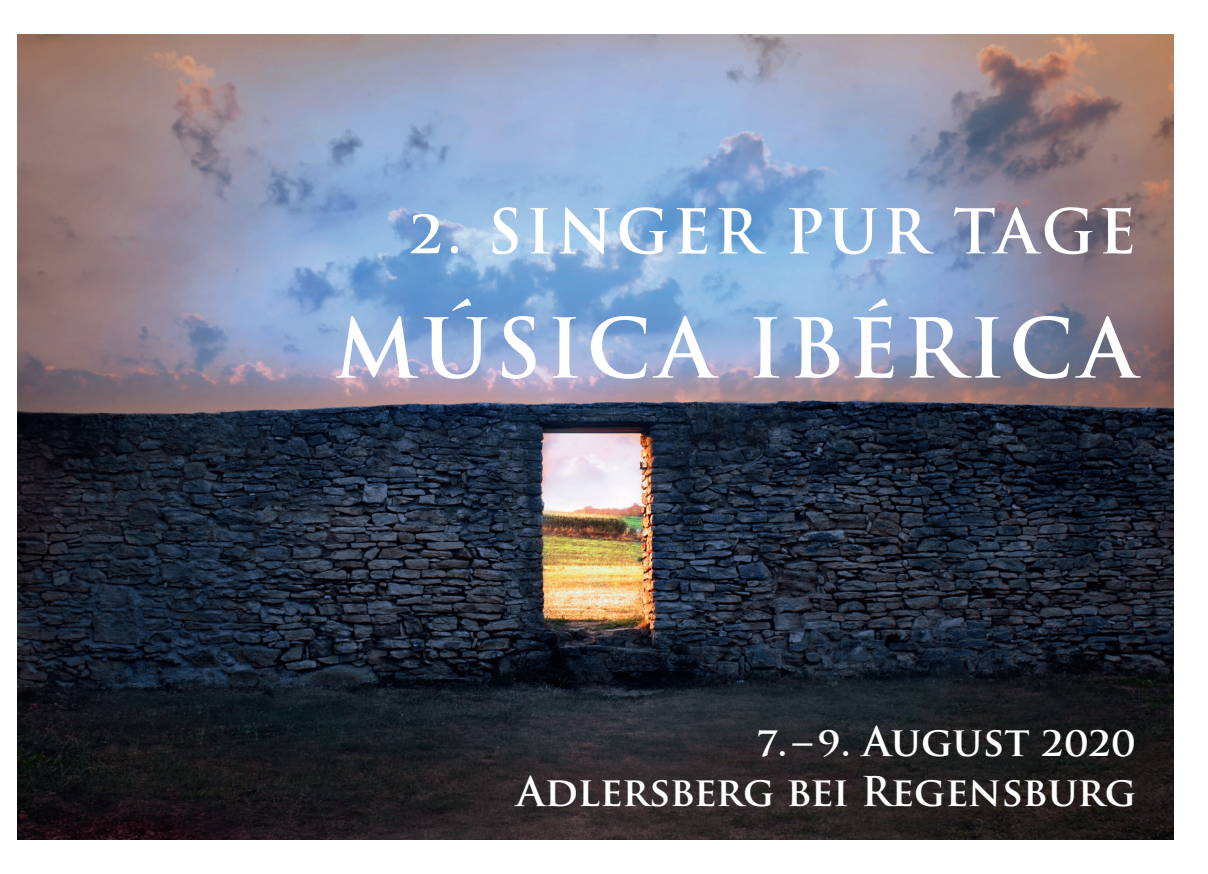
<style>
.page{position:relative;width:1208px;height:874px;background:#fff}
.page>*{position:absolute;margin:0;border:0;box-sizing:border-box;transform-origin:0 0}
.t1{font:700 80px "Trajan Pro";letter-spacing:.06em;color:#fff}
.t2{font:700 60px "Trajan Pro";letter-spacing:.06em;color:#fff}
.t3{font:700 40px/50px "Trajan Pro";letter-spacing:-.005em;color:#fff;text-align:right}
</style>
<div class="page">
<img style="left:17px;top:34px;width:1157px;height:805px">
<h2 class="t2" style="left:410px;top:194px;width:727px">2. SINGER PUR TAGE</h2>
<h1 class="t1" style="left:335px;top:298px;width:803px">MÚSICA IBÉRICA</h1>
<p class="t3" style="left:517px;top:716px;width:621px">7.–9. August 2020<br>Adlersberg bei Regensburg</p>
</div>
